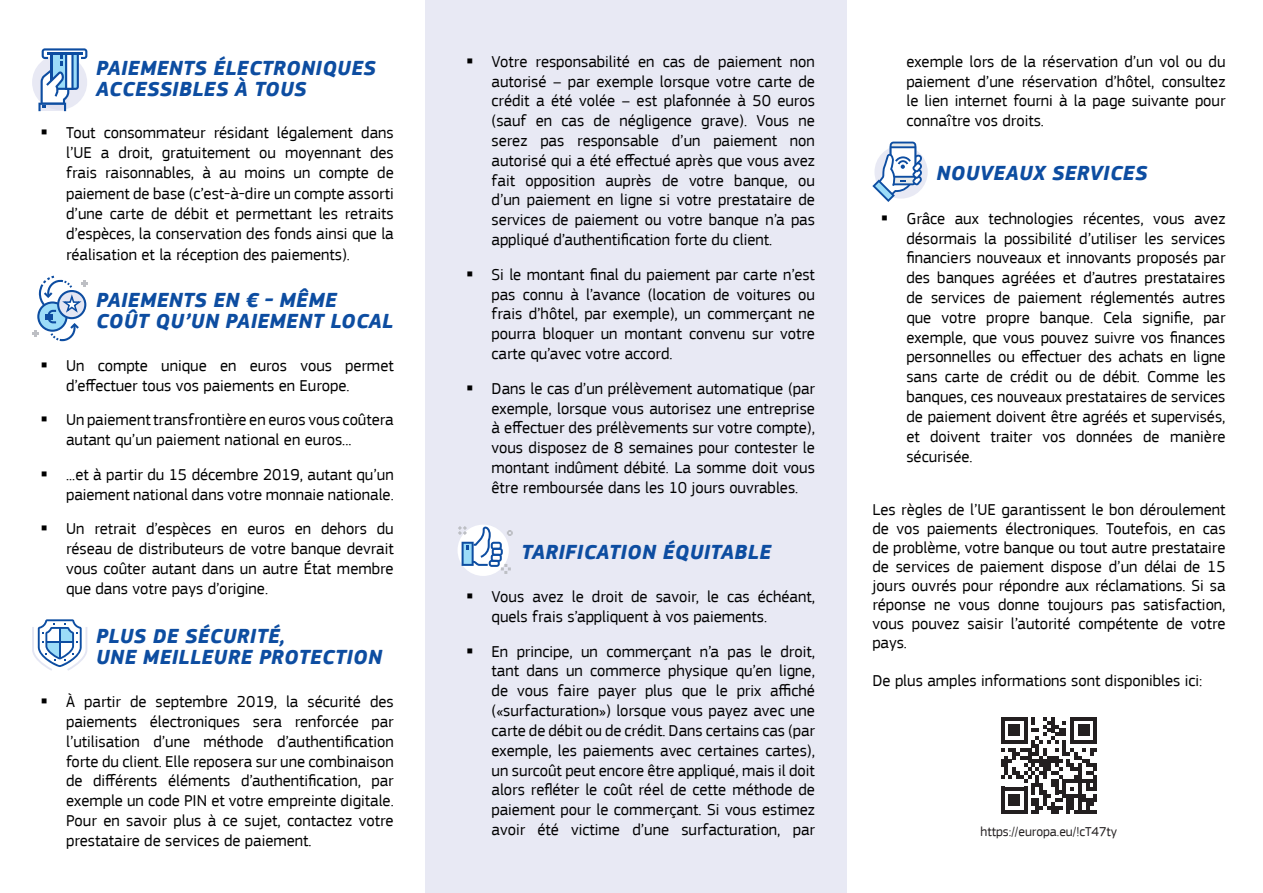
<style>
.page{position:relative;width:1263px;height:893px;background:#fff}
.page>*{position:absolute;margin:0;border:0;box-sizing:border-box;transform-origin:0 0}
.t1{font:italic 700 21px/21px "EC Square Sans Pro";letter-spacing:.02em;color:#0d4da1}
.t2{font:16.5px/19.8px "EC Square Sans Pro";color:#000;text-align:justify}
.t3{font:13.5px "EC Square Sans Pro";color:#231f20}
</style>
<div class="page">
<div style="left:32px;top:55px;width:55px;height:55px;background:#e8e9f4;border-radius:50%"></div>
<svg style="left:38px;top:48px;width:49px;height:63px"></svg>
<hr style="left:47px;top:53px;width:35px;height:2px;background:#0d4da1">
<div style="left:425px;top:0;width:421px;height:892px;background:#e8e9f4"></div>
<svg style="left:32px;top:275px;width:55px;height:66px"></svg>
<svg style="left:32px;top:619px;width:55px;height:51px"></svg>
<hr style="left:46px;top:641px;width:27px;height:2px;background:#0d4da1">
<hr style="left:59px;top:627px;width:2px;height:31px;background:#0d4da1">
<svg style="left:458px;top:525px;width:55px;height:51px"></svg>
<svg style="left:1001px;top:717px;width:96px;height:96px"></svg>
<div style="left:874px;top:145px;width:53px;height:53px;background:#e8e9f4;border-radius:50%"></div>
<svg style="left:872px;top:141px;width:50px;height:61px"></svg>
<p class="t1" style="left:96px;top:59px;width:281px">PAIEMENTS ÉLECTRONIQUES<br>ACCESSIBLES À TOUS</p>
<p class="t2" style="left:66px;top:122px;width:329px;line-height:20.2px">Tout consommateur résidant légalement dans l’UE a droit, gratuitement ou moyennant des frais raisonnables, à au moins un compte de paiement de base (c’est-à-dire un compte assorti d’une carte de débit et permettant les retraits d’espèces, la conservation des fonds ainsi que la réalisation et la réception des paiements).</p>
<p class="t1" style="left:96px;top:290px;width:298px">PAIEMENTS EN € - MÊME<br>COÛT QU’UN PAIEMENT LOCAL</p>
<p class="t2" style="left:66px;top:355px;width:329px">Un compte unique en euros vous permet d’effectuer tous vos paiements en Europe.</p>
<p class="t2" style="left:66px;top:410px;width:329px">Un paiement transfrontière en euros vous coûtera autant qu’un paiement national en euros...</p>
<p class="t2" style="left:66px;top:464px;width:329px">...et à partir du 15 décembre 2019, autant qu’un paiement national dans votre monnaie nationale.</p>
<p class="t2" style="left:66px;top:519px;width:329px">Un retrait d’espèces en euros en dehors du réseau de distributeurs de votre banque devrait vous coûter autant dans un autre État membre que dans votre pays d’origine.</p>
<p class="t1" style="left:96px;top:626px;width:287px">PLUS DE SÉCURITÉ,<br>UNE MEILLEURE PROTECTION</p>
<p class="t2" style="left:66px;top:691px;width:329px">À partir de septembre 2019, la sécurité des paiements électroniques sera renforcée par l’utilisation d’une méthode d’authentification forte du client. Elle reposera sur une combinaison de différents éléments d’authentification, par exemple un code PIN et votre empreinte digitale.<br>Pour en savoir plus à ce sujet, contactez votre prestataire de services de paiement.</p>
<p class="t2" style="left:491px;top:51px;width:325px">Votre responsabilité en cas de paiement non autorisé – par exemple lorsque votre carte de crédit a été volée – est plafonnée à 50 euros (sauf en cas de négligence grave). Vous ne serez pas responsable d’un paiement non autorisé qui a été effectué après que vous avez fait opposition auprès de votre banque, ou d’un paiement en ligne si votre prestataire de services de paiement ou votre banque n’a pas appliqué d’authentification forte du client.</p>
<p class="t2" style="left:491px;top:264px;width:325px">Si le montant final du paiement par carte n’est pas connu à l’avance (location de voitures ou frais d’hôtel, par exemple), un commerçant ne pourra bloquer un montant convenu sur votre carte qu’avec votre accord.</p>
<p class="t2" style="left:491px;top:378px;width:325px">Dans le cas d’un prélèvement automatique (par exemple, lorsque vous autorisez une entreprise à effectuer des prélèvements sur votre compte), vous disposez de 8 semaines pour contester le montant indûment débité. La somme doit vous être remboursée dans les 10 jours ouvrables.</p>
<p class="t1" style="left:521px;top:542px;width:251px">TARIFICATION ÉQUITABLE</p>
<p class="t2" style="left:491px;top:586px;width:325px">Vous avez le droit de savoir, le cas échéant, quels frais s’appliquent à vos paiements.</p>
<p class="t2" style="left:491px;top:641px;width:325px">En principe, un commerçant n’a pas le droit, tant dans un commerce physique qu’en ligne, de vous faire payer plus que le prix affiché («surfacturation») lorsque vous payez avec une carte de débit ou de crédit. Dans certains cas (par exemple, les paiements avec certaines cartes), un surcoût peut encore être appliqué, mais il doit alors refléter le coût réel de cette méthode de paiement pour le commerçant. Si vous estimez avoir été victime d’une surfacturation, par</p>
<p class="t2" style="left:906px;top:51px;width:320px">exemple lors de la réservation d’un vol ou du paiement d’une réservation d’hôtel, consultez le lien internet fourni à la page suivante pour connaître vos droits.</p>
<p class="t1" style="left:936px;top:164px;width:212px">NOUVEAUX SERVICES</p>
<p class="t2" style="left:906px;top:208px;width:320px">Grâce aux technologies récentes, vous avez désormais la possibilité d’utiliser les services financiers nouveaux et innovants proposés par des banques agréées et d’autres prestataires de services de paiement réglementés autres que votre propre banque. Cela signifie, par exemple, que vous pouvez suivre vos finances personnelles ou effectuer des achats en ligne sans carte de crédit ou de débit. Comme les banques, ces nouveaux prestataires de services de paiement doivent être agréés et supervisés, et doivent traiter vos données de manière sécurisée.</p>
<p class="t2" style="left:872px;top:499px;width:354px;line-height:18.9px">Les règles de l’UE garantissent le bon déroulement de vos paiements électroniques. Toutefois, en cas de problème, votre banque ou tout autre prestataire de services de paiement dispose d’un délai de 15 jours ouvrés pour répondre aux réclamations. Si sa réponse ne vous donne toujours pas satisfaction, vous pouvez saisir l’autorité compétente de votre pays.</p>
<p class="t2" style="left:872px;top:670px;width:331px">De plus amples informations sont disponibles ici:</p>
<p class="t3" style="left:980px;top:823px;width:138px">https://europa.eu/!cT47ty</p>
</div>
